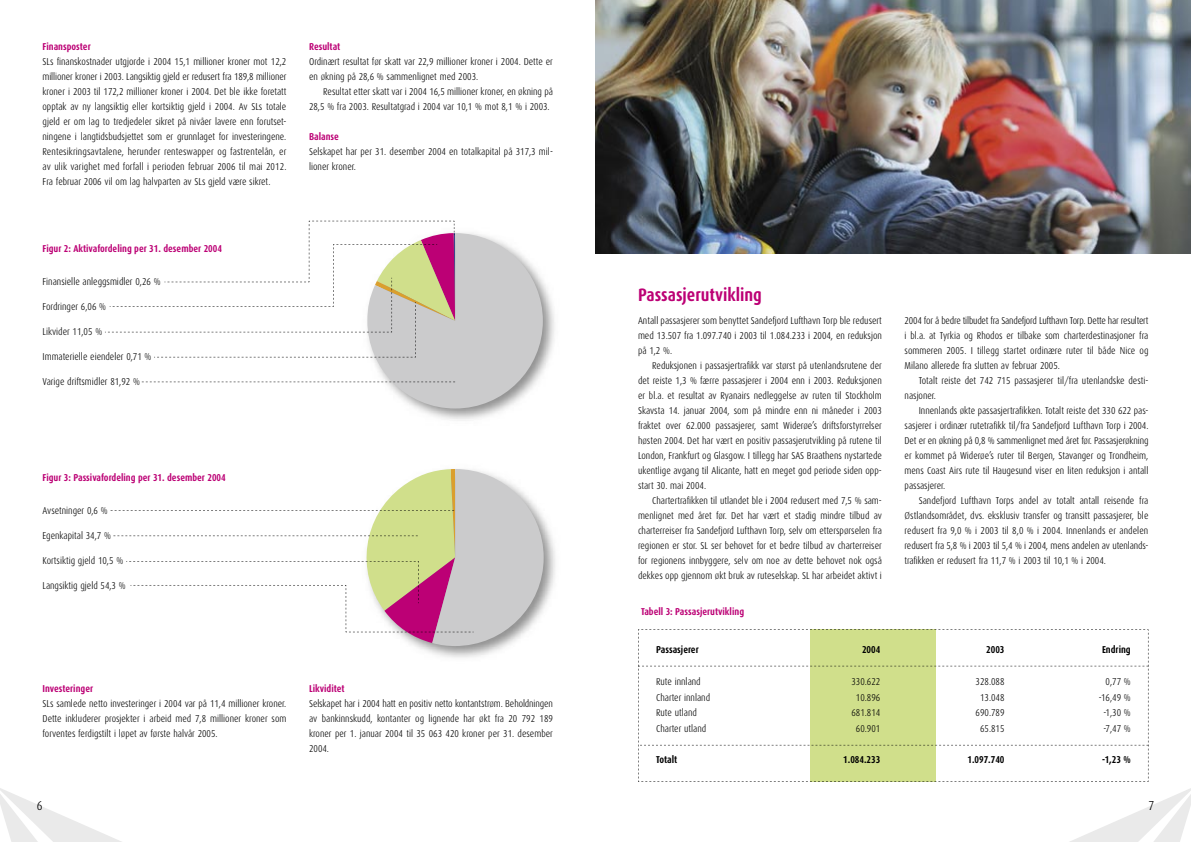
<style>
.page{position:relative;width:1191px;height:842px;background:#fff}
.page>*{position:absolute;margin:0;border:0;box-sizing:border-box;transform-origin:0 0}
.t1{font:700 18px "Dax Condensed";color:#bc0075}
.t2{font:300 13px "Dax Condensed";color:#000}
.t3{font:300 10px/15px "Dax Condensed";color:#000;text-align:justify}
.t4{font:700 10px "Dax Condensed";color:#bc0075}
.t5{font:700 10px "Dax Condensed";color:#000}
</style>
<div class="page">
<svg style="left:0;top:788px;width:122px;height:54px"></svg>
<img style="left:416px;top:282px;width:139px;height:139px">
<svg style="left:105px;top:221px;width:438px;height:187px"></svg>
<img style="left:415px;top:518px;width:140px;height:140px">
<svg style="left:111px;top:469px;width:432px;height:177px"></svg>
<svg style="left:638px;top:629px;width:553px;height:213px"></svg>
<img style="left:596px;top:0;width:595px;height:253px">
<p class="t4" style="left:43px;top:41px;width:50px">Finansposter</p>
<p class="t3" style="left:43px;top:54px;width:245px">SLs finanskostnader utgjorde i 2004 15,1 millioner kroner mot 12,2 millioner kroner i 2003. Langsiktig gjeld er redusert fra 189,8 millioner kroner i 2003 til 172,2 millioner kroner i 2004. Det ble ikke foretatt opptak av ny langsiktig eller kortsiktig gjeld i 2004. Av SLs totale gjeld er om lag to tredjedeler sikret på nivåer lavere enn forutset&shy;ningene i langtidsbudsjettet som er grunnlaget for investeringene.<br>Rentesikringsavtalene, herunder renteswapper og fastrentelån, er av ulik varighet med forfall i perioden februar 2006 til mai 2012.<br>Fra februar 2006 vil om lag halvparten av SLs gjeld være sikret.</p>
<p class="t4" style="left:43px;top:243px;width:181px">Figur 2: Aktivafordeling per 31. desember 2004</p>
<p class="t3" style="left:43px;top:274px;width:119px">Finansielle anleggsmidler 0,26 %</p>
<p class="t3" style="left:43px;top:299px;width:65px">Fordringer 6,06 %</p>
<p class="t3" style="left:43px;top:324px;width:61px">Likvider 11,05 %</p>
<p class="t3" style="left:43px;top:349px;width:110px">Immaterielle eiendeler 0,71 %</p>
<p class="t3" style="left:43px;top:374px;width:99px">Varige driftsmidler 81,92 %</p>
<p class="t4" style="left:309px;top:41px;width:33px">Resultat</p>
<p class="t3" style="left:309px;top:54px;width:245px">Ordinært resultat før skatt var 22,9 millioner kroner i 2004. Dette er en økning på 28,6 % sammenlignet med 2003.</p>
<p class="t3" style="left:309px;top:84px;width:245px;text-indent:14px">Resultat etter skatt var i 2004 16,5 millioner kroner, en økning på<br>28,5 % fra 2003. Resultatgrad i 2004 var 10,1 % mot 8,1 % i 2003.</p>
<p class="t4" style="left:309px;top:131px;width:31px">Balanse</p>
<p class="t3" style="left:309px;top:144px;width:245px">Selskapet har per 31. desember 2004 en totalkapital på 317,3 mil&shy;lioner kroner.</p>
<p class="t4" style="left:43px;top:472px;width:185px">Figur 3: Passivafordeling per 31. desember 2004</p>
<p class="t3" style="left:43px;top:503px;width:67px">Avsetninger 0,6 %</p>
<p class="t3" style="left:43px;top:528px;width:70px">Egenkapital 34,7 %</p>
<p class="t3" style="left:43px;top:553px;width:82px">Kortsiktig gjeld 10,5 %</p>
<p class="t3" style="left:43px;top:578px;width:85px">Langsiktig gjeld 54,3 %</p>
<p class="t4" style="left:43px;top:683px;width:52px">Investeringer</p>
<p class="t3" style="left:43px;top:696px;width:245px">SLs samlede netto investeringer i 2004 var på 11,4 millioner kroner.<br>Dette inkluderer prosjekter i arbeid med 7,8 millioner kroner som forventes ferdigstilt i løpet av første halvår 2005.</p>
<p class="t4" style="left:309px;top:683px;width:37px">Likviditet</p>
<p class="t3" style="left:309px;top:696px;width:245px">Selskapet har i 2004 hatt en positiv netto kontantstrøm. Beholdningen av bankinnskudd, kontanter og lignende har økt fra 20 792 189 kroner per 1. januar 2004 til 35 063 420 kroner per 31. desember 2004.</p>
<h1 class="t1" style="left:638px;top:285px;width:125px">Passasjerutvikling</h1>
<p class="t3" style="left:638px;top:313px;width:245px">Antall passasjerer som benyttet Sandefjord Lufthavn Torp ble redusert med 13.507 fra 1.097.740 i 2003 til 1.084.233 i 2004, en reduksjon på 1,2 %.</p>
<p class="t3" style="left:638px;top:358px;width:245px;text-indent:14px">Reduksjonen i passasjertrafikk var størst på utenlandsrutene der det reiste 1,3 % færre passasjerer i 2004 enn i 2003. Reduksjonen er bl.a. et resultat av Ryanairs nedleggelse av ruten til Stockholm Skavsta 14. januar 2004, som på mindre enn ni måneder i 2003 fraktet over 62.000 passasjerer, samt Widerøe’s driftsforstyrrelser høsten 2004. Det har vært en positiv passasjerutvikling på rutene til London, Frankfurt og Glasgow. I tillegg har SAS Braathens nystartede ukentlige avgang til Alicante, hatt en meget god periode siden opp&shy;start 30. mai 2004.</p>
<p class="t3" style="left:638px;top:493px;width:245px;text-indent:14px">Chartertrafikken til utlandet ble i 2004 redusert med 7,5 % sam&shy;menlignet med året før. Det har vært et stadig mindre tilbud av charterreiser fra Sandefjord Lufthavn Torp, selv om etterspørselen fra regionen er stor. SL ser behovet for et bedre tilbud av charterreiser for regionens innbyggere, selv om noe av dette behovet nok også dekkes opp gjennom økt bruk av ruteselskap. SL har arbeidet aktivt i</p>
<p class="t4" style="left:641px;top:606px;width:105px">Tabell 3: Passasjerutvikling</p>
<p class="t3" style="left:904px;top:313px;width:245px">2004 for å bedre tilbudet fra Sandefjord Lufthavn Torp. Dette har resultert i bl.a. at Tyrkia og Rhodos er tilbake som charterdestinasjoner fra sommeren 2005. I tillegg startet ordinære ruter til både Nice og Milano allerede fra slutten av februar 2005.</p>
<p class="t3" style="left:904px;top:373px;width:245px;text-indent:14px">Totalt reiste det 742 715 passasjerer til/fra utenlandske desti&shy;nasjoner.</p>
<p class="t3" style="left:904px;top:403px;width:245px;text-indent:14px">Innenlands økte passasjertrafikken. Totalt reiste det 330 622 pas&shy;sasjerer i ordinær rutetrafikk til/fra Sandefjord Lufthavn Torp i 2004.<br>Det er en økning på 0,8 % sammenlignet med året før. Passasjerøkning er kommet på Widerøe’s ruter til Bergen, Stavanger og Trondheim, mens Coast Airs rute til Haugesund viser en liten reduksjon i antall passasjerer.</p>
<p class="t3" style="left:904px;top:493px;width:245px;text-indent:14px">Sandefjord Lufthavn Torps andel av totalt antall reisende fra Østlandsområdet, dvs. eksklusiv transfer og transitt passasjerer, ble redusert fra 9,0 % i 2003 til 8,0 % i 2004. Innenlands er andelen redusert fra 5,8 % i 2003 til 5,4 % i 2004, mens andelen av utenlands&shy;trafikken er redusert fra 11,7 % i 2003 til 10,1 % i 2004.</p>
<p class="t5" style="left:656px;top:644px;width:44px">Passasjerer</p>
<p class="t5" style="left:862px;top:644px;width:20px">2004</p>
<p class="t5" style="left:986px;top:644px;width:20px">2003</p>
<p class="t5" style="left:1102px;top:644px;width:30px">Endring</p>
<p class="t3" style="left:656px;top:674px;width:46px">Rute innland</p>
<p class="t3" style="left:851px;top:674px;width:30px">330.622</p>
<p class="t3" style="left:975px;top:674px;width:30px">328.088</p>
<p class="t3" style="left:1105px;top:674px;width:27px">0,77 %</p>
<p class="t3" style="left:656px;top:690px;width:55px">Charter innland</p>
<p class="t3" style="left:856px;top:690px;width:26px">10.896</p>
<p class="t3" style="left:980px;top:690px;width:26px">13.048</p>
<p class="t3" style="left:1099px;top:690px;width:33px">-16,49 %</p>
<p class="t3" style="left:656px;top:705px;width:42px">Rute utland</p>
<p class="t3" style="left:851px;top:705px;width:30px">681.814</p>
<p class="t3" style="left:975px;top:705px;width:30px">690.789</p>
<p class="t3" style="left:1103px;top:705px;width:29px">-1,30 %</p>
<p class="t3" style="left:656px;top:721px;width:52px">Charter utland</p>
<p class="t3" style="left:856px;top:721px;width:26px">60.901</p>
<p class="t3" style="left:980px;top:721px;width:26px">65.815</p>
<p class="t3" style="left:1103px;top:721px;width:29px">-7,47 %</p>
<p class="t5" style="left:656px;top:754px;width:23px">Totalt</p>
<p class="t5" style="left:843px;top:754px;width:39px">1.084.233</p>
<p class="t5" style="left:967px;top:754px;width:39px">1.097.740</p>
<p class="t5" style="left:1102px;top:754px;width:30px">-1,23 %</p>
<h2 class="t2" style="left:37px;top:798px;width:7px">6</h2>
<h2 class="t2" style="left:1148px;top:798px;width:7px">7</h2>
</div>
